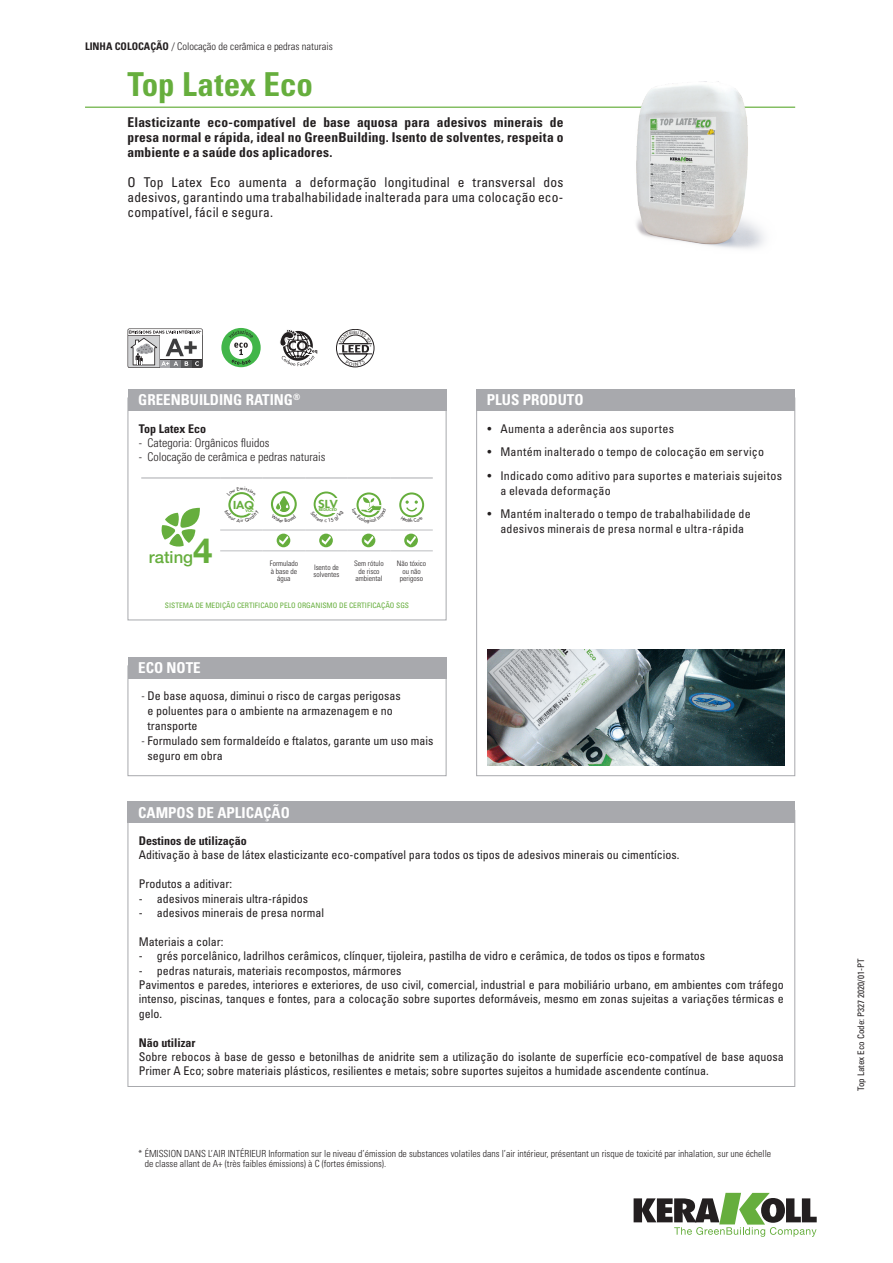
<style>
.page{position:relative;width:893px;height:1263px;background:#fff}
.page>*{position:absolute;margin:0;border:0;box-sizing:border-box;transform-origin:0 0}
.t1{font:700 condensed 33px "Univers LT Std";color:#66ae3d}
.t2{font:500 16.65px "Helvetica Neue LT Std";color:#66ae3d}
.t3{font:700 condensed 15px "Univers LT Std";color:#fff}
.t4{font:700 condensed 13.5px/15px "Univers LT Std";letter-spacing:.015em;color:#231f20;text-align:justify}
.t5{font:condensed 13.5px/15px "Univers LT Std";letter-spacing:.01em;color:#231f20;text-align:justify}
.t6{font:condensed 12px/15px "Univers LT Std";color:#231f20}
.t7{font:condensed 12px/15px "Univers LT Std";letter-spacing:.02em;color:#231f20;text-align:center}
.t8{font:300 condensed 12px "Univers LT Std";color:#231f20}
.t9{font:700 condensed 12px "Univers LT Std";color:#231f20}
.t10{font:800 10.8px "Futura Std";color:#66ae3d;scale:1.15 1}
.t11{font:300 condensed 10.5px "Univers LT Std";color:#231f20}
.t12{font:800 10.5px "Futura Std";color:#66ae3d;scale:1.15 1}
.t13{font:300 condensed 9.75px/10.5px "Univers LT Std";color:#231f20}
.t14{font:condensed 9px "Univers LT Std";color:#231f20}
.t15{font:300 condensed 7.5px/7.5px "Univers LT Std";color:#231f20;text-align:center}
.t16{font:condensed 7.5px "Univers LT Std";color:#66ae3d}
.t17{font:800 3.75px "Futura Std";color:#66ae3d;scale:1.2 1}
.t18{font:800 3.6px "Futura Std";color:#66ae3d;scale:1.15 1}
.s1{font-weight:700}
.s2{font-weight:700;font-size:34.8px}
.s3{font-size:10.8px}
.s4{font-weight:300}
</style>
<div class="page">
<svg style="left:634px;top:1193px;width:183px;height:44px"></svg>
<hr style="left:85px;top:107px;width:710px;height:1px;background:#66ae3d">
<div style="left:476px;top:389px;width:319px;height:21px;background:#a8a9ad"></div>
<div style="left:128px;top:665px;width:318px;height:111px;border:1px solid #a8a9ad"></div>
<div style="left:128px;top:657px;width:318px;height:21px;background:#a8a9ad"></div>
<div style="left:128px;top:801px;width:667px;height:22px;background:#a8a9ad"></div>
<img style="left:487px;top:649px;width:298px;height:116px">
<img style="left:627px;top:81px;width:150px;height:168px">
<div style="left:336px;top:329px;width:38px;height:38px;border:1px solid #231f20;border-radius:50%"></div>
<hr style="left:339px;top:354px;width:33px;height:1px;background:#231f20">
<hr style="left:339px;top:343px;width:33px;height:1px;background:#231f20">
<svg style="left:128px;top:328px;width:75px;height:40px"></svg>
<svg style="left:128px;top:329px;width:74px;height:38px"></svg>
<svg style="left:280px;top:329px;width:37px;height:37px"></svg>
<div style="left:128px;top:398px;width:318px;height:222px;border:1px solid #a8a9ad"></div>
<div style="left:128px;top:389px;width:318px;height:21px;background:#a8a9ad"></div>
<hr style="left:220px;top:530px;width:43px;height:1px;background:#bcbdc0">
<hr style="left:263px;top:530px;width:42px;height:1px;background:#bcbdc0">
<hr style="left:305px;top:530px;width:43px;height:1px;background:#bcbdc0">
<hr style="left:348px;top:530px;width:42px;height:1px;background:#bcbdc0">
<hr style="left:390px;top:530px;width:43px;height:1px;background:#bcbdc0">
<hr style="left:220px;top:551px;width:43px;height:1px;background:#bcbdc0">
<hr style="left:263px;top:551px;width:42px;height:1px;background:#bcbdc0">
<hr style="left:305px;top:551px;width:43px;height:1px;background:#bcbdc0">
<hr style="left:348px;top:551px;width:42px;height:1px;background:#bcbdc0">
<hr style="left:390px;top:551px;width:43px;height:1px;background:#bcbdc0">
<hr style="left:141px;top:478px;width:79px;height:1px;background:#a8a9ad">
<hr style="left:220px;top:478px;width:43px;height:1px;background:#a8a9ad">
<hr style="left:263px;top:478px;width:42px;height:1px;background:#a8a9ad">
<hr style="left:305px;top:478px;width:43px;height:1px;background:#a8a9ad">
<hr style="left:348px;top:478px;width:42px;height:1px;background:#a8a9ad">
<hr style="left:390px;top:478px;width:43px;height:1px;background:#a8a9ad">
<svg style="left:161px;top:508px;width:39px;height:39px"></svg>
<div style="left:271px;top:491px;width:26px;height:26px;border:2px solid #66ae3d;border-radius:50%"></div>
<div style="left:314px;top:491px;width:25px;height:26px;border:2px solid #66ae3d;border-radius:50%"></div>
<div style="left:327px;top:498px;width:12px;height:14px;background:#fff"></div>
<div style="left:356px;top:492px;width:25px;height:25px;border:2px solid #66ae3d;border-radius:50%"></div>
<div style="left:399px;top:492px;width:25px;height:25px;border:2px solid #66ae3d;border-radius:50%"></div>
<svg style="left:277px;top:534px;width:13px;height:13px"></svg>
<svg style="left:279px;top:536px;width:9px;height:9px"></svg>
<svg style="left:319px;top:534px;width:14px;height:13px"></svg>
<svg style="left:322px;top:536px;width:9px;height:9px"></svg>
<svg style="left:362px;top:534px;width:13px;height:13px"></svg>
<svg style="left:364px;top:536px;width:9px;height:9px"></svg>
<svg style="left:404px;top:534px;width:14px;height:13px"></svg>
<svg style="left:407px;top:536px;width:9px;height:9px"></svg>
<svg style="left:221px;top:328px;width:40px;height:39px"></svg>
<svg style="left:339px;top:331px;width:32px;height:35px"></svg>
<svg style="left:228px;top:492px;width:27px;height:26px"></svg>
<svg style="left:271px;top:494px;width:25px;height:23px"></svg>
<svg style="left:315px;top:511px;width:21px;height:6px"></svg>
<svg style="left:356px;top:497px;width:26px;height:21px"></svg>
<svg style="left:401px;top:500px;width:22px;height:18px"></svg>
<p class="t11" style="left:85px;top:40px;width:249px"><span class="s1">LINHA COLOCAÇÃO</span> / Colocação de cerâmica e pedras naturais</p>
<h1 class="t1" style="left:128px;top:64px;width:187px">Top Latex Eco</h1>
<p class="t4" style="left:128px;top:114px;width:437px">Elasticizante eco-compatível de base aquosa para adesivos minerais de presa normal e rápida, ideal no GreenBuilding. Isento de solventes, respeita o ambiente e a saúde dos aplicadores.</p>
<p class="t5" style="left:128px;top:174px;width:437px">O Top Latex Eco aumenta a deformação longitudinal e transversal dos adesivos, garantindo uma trabalhabilidade inalterada para uma colocação eco&shy;compatível, fácil e segura.</p>
<p class="t3" style="left:138px;top:391px;width:164px">GREENBUILDING RATING<sup>®</sup></p>
<p class="t9" style="left:139px;top:421px;width:69px">Top Latex Eco</p>
<p class="t8" style="left:139px;top:435px;width:132px">- Categoria: Orgânicos fluidos</p>
<p class="t8" style="left:139px;top:450px;width:188px">- Colocação de cerâmica e pedras naturais</p>
<h2 class="t2" style="left:149px;top:547px;width:65px">rating<span class="s2">4</span></h2>
<p class="t12" style="left:233px;top:498px;width:20px"><span class="s3">I</span>AQ</p>
<p class="t18" style="left:245px;top:509px;width:9px">VOC</p>
<p class="t10" style="left:318px;top:497px;width:18px">SLV</p>
<p class="t17" style="left:319px;top:508px;width:17px">REDUCED</p>
<p class="t15" style="left:270px;top:560px;width:30px">Formulado à base de água</p>
<p class="t15" style="left:314px;top:564px;width:27px;text-align:left">Isento de solventes</p>
<p class="t15" style="left:354px;top:560px;width:31px">Sem rótulo de risco ambiental</p>
<p class="t15" style="left:397px;top:560px;width:31px">Não tóxico ou não perigoso</p>
<p class="t16" style="left:165px;top:600px;width:246px">SISTEMA DE MEDIÇÃO CERTIFICADO PELO ORGANISMO DE CERTIFICAÇÃO SGS</p>
<p class="t3" style="left:138px;top:658px;width:64px">ECO NOTE</p>
<p class="t6" style="left:147px;top:688px;width:255px;text-indent:-6px"><span class="s4">-</span> De base aquosa, diminui o risco de cargas perigosas e poluentes para o ambiente na armazenagem e no transporte</p>
<p class="t6" style="left:147px;top:733px;width:287px;text-indent:-6px"><span class="s4">-</span> Formulado sem formaldeído e ftalatos, garante um uso mais seguro em obra</p>
<p class="t3" style="left:138px;top:803px;width:153px">CAMPOS DE APLICAÇÃO</p>
<p class="t3" style="left:487px;top:391px;width:98px">PLUS PRODUTO</p>
<p class="t7" style="left:488px;top:421px;width:188px">• Aumenta a aderência aos suportes</p>
<p class="t6" style="left:488px;top:444px;width:278px">• Mantém inalterado o tempo de colocação em serviço</p>
<p class="t6" style="left:500px;top:468px;width:283px;text-indent:-13px">• Indicado como aditivo para suportes e materiais sujeitos a elevada deformação</p>
<p class="t7" style="left:488px;top:506px;width:265px">• Mantém inalterado o tempo de trabalhabilidade de adesivos minerais de presa normal e ultra-rápida</p>
<p class="t9" style="left:139px;top:833px;width:110px">Destinos de utilização</p>
<p class="t6" style="left:139px;top:847px;width:542px">Aditivação à base de látex elasticizante eco-compatível para todos os tipos de adesivos minerais ou cimentícios.</p>
<p class="t6" style="left:139px;top:876px;width:95px">Produtos a aditivar:</p>
<p class="t6" style="left:139px;top:891px;width:171px">- adesivos minerais ultra-rápidos</p>
<p class="t6" style="left:139px;top:905px;width:187px">- adesivos minerais de presa normal</p>
<p class="t6" style="left:139px;top:934px;width:86px">Materiais a colar:</p>
<p class="t6" style="left:139px;top:948px;width:568px">- grés porcelânico, ladrilhos cerâmicos, clínquer, tijoleira, pastilha de vidro e cerâmica, de todos os tipos e formatos</p>
<p class="t6" style="left:139px;top:963px;width:646px;line-height:14.4px">- pedras naturais, materiais recompostos, mármores<br>Pavimentos e paredes, interiores e exteriores, de uso civil, comercial, industrial e para mobiliário urbano, em ambientes com tráfego intenso, piscinas, tanques e fontes, para a colocação sobre suportes deformáveis, mesmo em zonas sujeitas a variações térmicas e gelo.</p>
<p class="t9" style="left:139px;top:1035px;width:58px">Não utilizar</p>
<p class="t6" style="left:139px;top:1049px;width:646px;line-height:14.4px">Sobre rebocos à base de gesso e betonilhas de anidrite sem a utilização do isolante de superfície eco-compatível de base aquosa<br>Primer A Eco; sobre materiais plásticos, resilientes e metais; sobre suportes sujeitos a humidade ascendente contínua.</p>
<p class="t13" style="left:145px;top:1148px;width:628px;text-indent:-6px">* ÉMISSION DANS L’AIR INTÉRIEUR Information sur le niveau d’émission de substances volatiles dans l’air intérieur, présentant un risque de toxicité par inhalation, sur une échelle de classe allant de A+ (très faibles émissions) à C (fortes émissions).</p>
<p class="t14" style="left:855px;top:1091px;width:134px;rotate:-90deg">Top Latex Eco Code: P327 2020/01-PT</p>
</div>
